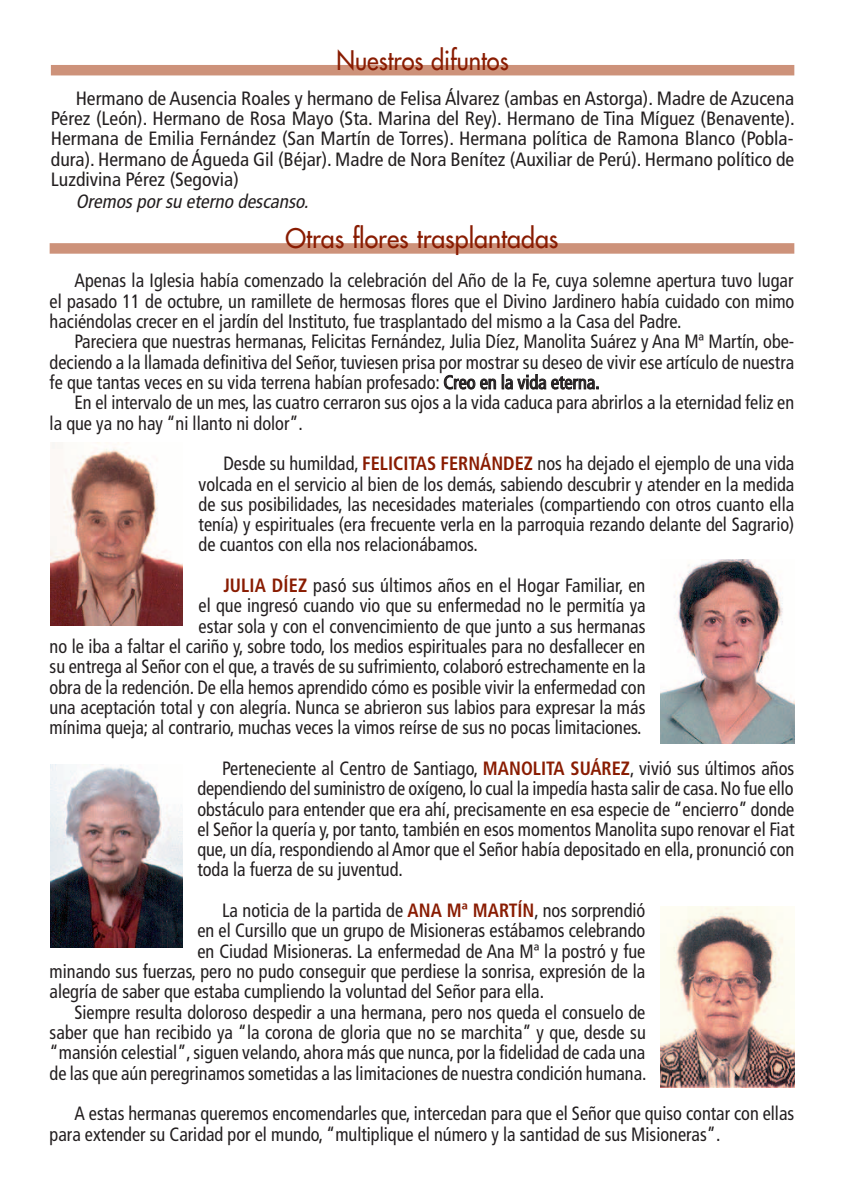
<style>
.page{position:relative;width:844px;height:1191px;background:#fff}
.page>*{position:absolute;margin:0;border:0;box-sizing:border-box;transform-origin:0 0}
.t1{font:500 26.25px "Futura Std";color:#891c02;scale:.95 1}
.t2{font:500 26.25px "Futura Std";color:#891c02;scale:.9 1}
.t3{font:condensed 19.25px/20.3px "Frutiger LT Std";color:#231f20;text-align:justify;scale:.95 1}
.t4{font:condensed 19.25px/20.3px "Frutiger LT Std";color:#231f20;text-align:justify}
.t5{font:italic condensed 19.25px "Frutiger LT Std";color:#231f20}
.s1{font-weight:700;color:#891c02}
</style>
<div class="page">
<div style="left:51px;top:65px;width:743px;height:10px;background:#cd927a"></div>
<div style="left:50px;top:243px;width:744px;height:11px;background:#cd927a"></div>
<svg style="left:443px;top:375px;width:53px;height:14px"></svg>
<svg style="left:502px;top:374px;width:96px;height:16px"></svg>
<img style="left:660px;top:906px;width:134px;height:181px">
<img style="left:51px;top:443px;width:131px;height:182px">
<img style="left:660px;top:559px;width:134px;height:184px">
<img style="left:50px;top:764px;width:132px;height:183px">
<h1 class="t2" style="left:336px;top:44px;width:193px">Nuestros difuntos</h1>
<p class="t4" style="left:51px;top:88px;width:745px;text-indent:25px">Hermano de Ausencia Roales y hermano de Felisa Álvarez (ambas en Astorga). Madre de Azucena Pérez (León). Hermano de Rosa Mayo (Sta. Marina del Rey). Hermano de Tina Míguez (Benavente).<br>Hermana de Emilia Fernández (San Martín de Torres). Hermana política de Ramona Blanco (Pobla&shy;dura). Hermano de Águeda Gil (Béjar). Madre de Nora Benítez (Auxiliar de Perú). Hermano político de Luzdivina Pérez (Segovia)</p>
<p class="t5" style="left:76px;top:190px;width:238px">Oremosporsu eterno descanso.</p>
<h1 class="t1" style="left:285px;top:222px;width:289px">Otras flores trasplantadas</h1>
<p class="t3" style="left:50px;top:271px;width:785px;text-indent:25px">Apenas la Iglesia había comenzado la celebración del Año de la Fe, cuya solemne apertura tuvo lugar el pasado 11 de octubre, un ramillete de hermosas flores que el Divino Jardinero había cuidado con mimo haciéndolas crecer en el jardín del Instituto, fue trasplantado del mismo a la Casa del Padre.</p>
<p class="t3" style="left:50px;top:332px;width:785px;text-indent:25px">Pareciera que nuestras hermanas, Felicitas Fernández, Julia Díez, Manolita Suárez y Ana Mª Martín, obe&shy;deciendo a la llamada definitiva del Señor, tuviesen prisa por mostrar su deseo de vivir ese artículo de nuestra fe que tantas veces en su vida terrena habían profesado: Creo en la vida eterna.</p>
<p class="t3" style="left:50px;top:392px;width:785px;text-indent:25px">En el intervalo de un mes, las cuatro cerraron sus ojos a la vida caduca para abrirlos a la eternidad feliz en la que ya no hay “ni llanto ni dolor”.</p>
<p class="t3" style="left:198px;top:453px;width:628px;text-indent:25px">Desde su humildad, <span class="s1">FELICITAS FERNÁNDEZ</span> nos ha dejado el ejemplo de una vida volcada en el servicio al bien de los demás, sabiendo descubrir y atender en la medida de sus posibilidades, las necesidades materiales (compartiendo con otros cuanto ella tenía) y espirituales (era frecuente verla en la parroquia rezando delante del Sagrario) de cuantos con ella nos relacionábamos.</p>
<p class="t3" style="left:50px;top:575px;width:628px;text-align:right"><span class="s1">JULIA DÍEZ</span> pasó sus últimos años en el Hogar Familiar, en<br>el que ingresó cuando vio que su enfermedad no le permitía ya<br>estar sola y con el convencimiento de que junto a sus hermanas<br>no le iba a faltar el cariño y, sobre todo, los medios espirituales para no desfallecer en su entrega al Señor con el que, a través de su sufrimiento, colaboró estrechamente en la obra de la redención. De ella hemos aprendido cómo es posible vivir la enfermedad con una aceptación total y con alegría. Nunca se abrieron sus labios para expresar la más mínima queja; al contrario, muchas veces la vimos reírse de sus no pocas limitaciones.</p>
<p class="t3" style="left:197px;top:758px;width:630px;text-indent:25px">Perteneciente al Centro de Santiago, <span class="s1">MANOLITA SUÁREZ</span>, vivió sus últimos años dependiendo del suministro de oxígeno, lo cual la impedía hasta salir de casa. No fue ello obstáculo para entender que era ahí, precisamente en esa especie de “encierro” donde el Señor la quería y, por tanto, también en esos momentos Manolita supo renovar el Fiat que, un día, respondiendo al Amor que el Señor había depositado en ella, pronunció con toda la fuerza de su juventud.</p>
<p class="t3" style="left:222px;top:900px;width:447px">La noticia de la partida de <span class="s1">ANA Mª MARTÍN</span>, nos sorprendió</p>
<p class="t3" style="left:197px;top:920px;width:473px">en el Cursillo que un grupo de Misioneras estábamos celebrando</p>
<p class="t3" style="left:197px;top:941px;width:473px">en Ciudad Misioneras. La enfermedad de Ana Mª la postró y fue</p>
<p class="t3" style="left:50px;top:961px;width:628px">minando sus fuerzas, pero no pudo conseguir que perdiese la sonrisa, expresión de la</p>
<p class="t3" style="left:50px;top:981px;width:522px">alegría de saber que estaba cumpliendo la voluntad del Señor para ella.</p>
<p class="t3" style="left:74px;top:1002px;width:602px">Siempre resulta doloroso despedir a una hermana, pero nos queda el consuelo de</p>
<p class="t3" style="left:50px;top:1022px;width:629px">saber que han recibido ya “la corona de gloria que no se marchita” y que, desde su</p>
<p class="t3" style="left:50px;top:1042px;width:628px">“mansión celestial”, siguen velando, ahora más que nunca, por la fidelidad de cada una</p>
<p class="t3" style="left:50px;top:1063px;width:629px">de las que aún peregrinamos sometidas a las limitaciones de nuestra condición humana.</p>
<p class="t3" style="left:50px;top:1103px;width:785px;text-indent:25px">A estas hermanas queremos encomendarles que, intercedan para que el Señor que quiso contar con ellas para extender su Caridad por el mundo, “multiplique el número y la santidad de sus Misioneras”.</p>
</div>
